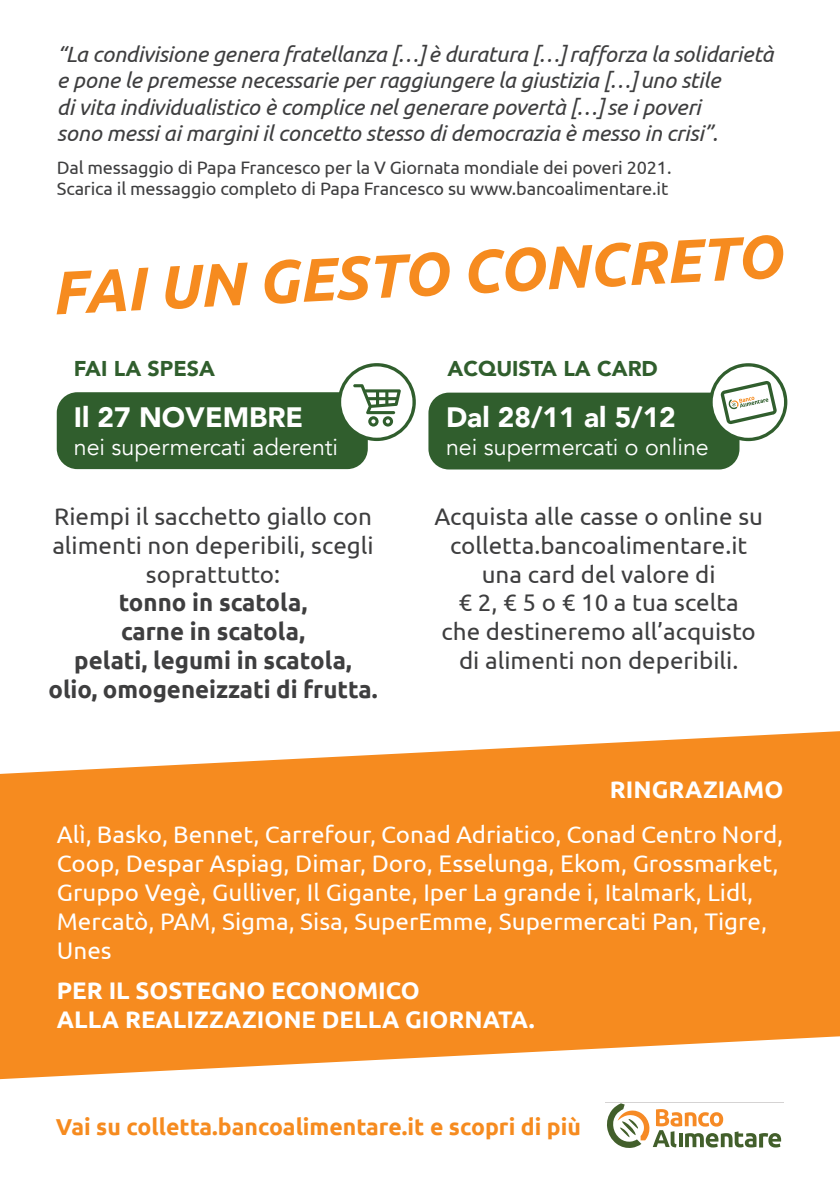
<style>
.page{position:relative;width:840px;height:1191px;background:#fff}
.page>*{position:absolute;margin:0;border:0;box-sizing:border-box;transform-origin:0 0}
.t1{font:italic 700 60.8px "Ubuntu";color:#f68b1f}
.t2{font:900 28px "Avenir";color:#fff}
.t3{font:24px/28.8px "Ubuntu";color:#fff}
.t4{font:24px/28.8px "Ubuntu";color:#3e3e3f;text-align:center}
.t5{font:700 24px/28.8px "Ubuntu";color:#3e3e3f;text-align:center}
.t6{font:700 24px/28.8px "Ubuntu";color:#fff}
.t7{font:23.2px "Avenir";color:#fff}
.t8{font:700 23px "Ubuntu";color:#f68b1f}
.t9{font:italic 22px/26.4px "Ubuntu";letter-spacing:-.01em;color:#3e3e3f}
.t10{font:900 21.4px "Avenir";color:#305e2d}
.t11{font:18px/21.6px "Ubuntu";letter-spacing:-.01em;color:#3e3e3f}
</style>
<div class="page">
<svg style="left:0;top:731px;width:839px;height:348px;background:#f7993a"></svg>
<div style="left:57px;top:392px;width:310px;height:77px;background:#305e2d;border-radius:21px"></div>
<svg style="left:337px;top:363px;width:78px;height:78px"></svg>
<div style="left:428px;top:392px;width:311px;height:77px;background:#305e2d;border-radius:21px"></div>
<svg style="left:607px;top:1103px;width:173px;height:45px"></svg>
<svg style="left:709px;top:363px;width:77px;height:78px"></svg>
<p class="t9" style="left:57px;top:40px;width:717px">“La condivisione genera fratellanza […] è duratura […] rafforza la solidarietà e pone le premesse necessarie per raggiungere la giustizia […] uno stile<br>di vita individualistico è complice nel generare povertà […] se i poveri<br>sono messi ai margini il concetto stesso di democrazia è messo in crisi”.</p>
<p class="t11" style="left:57px;top:156px;width:615px">Dal messaggio di Papa Francesco per la V Giornata mondiale dei poveri 2021.<br>Scarica il messaggio completo di Papa Francesco su www.bancoalimentare.it</p>
<h1 class="t1" style="left:49px;top:257px;width:732px;rotate:-3deg">FAI UN GESTO CONCRETO</h1>
<p class="t10" style="left:74px;top:350px;width:143px">FAI LA SPESA</p>
<p class="t2" style="left:74px;top:393px;width:231px">Il 27 NOVEMBRE</p>
<p class="t7" style="left:74px;top:433px;width:266px">nei supermercati aderenti</p>
<p class="t4" style="left:52px;top:501px;width:322px">Riempi il sacchetto giallo con alimenti non deperibili, scegli soprattutto:</p>
<p class="t5" style="left:48px;top:588px;width:330px">tonno in scatola,<br>carne in scatola,<br>pelati, legumi in scatola, olio, omogeneizzati di frutta.</p>
<p class="t10" style="left:447px;top:350px;width:212px">ACQUISTA LA CARD</p>
<p class="t2" style="left:446px;top:394px;width:231px">Dal 28/11 al 5/12</p>
<p class="t7" style="left:446px;top:433px;width:264px">nei supermercati o online</p>
<p class="t4" style="left:434px;top:501px;width:330px">Acquista alle casse o online su colletta.bancoalimentare.it una card del valore di<br>€ 2, € 5 o € 10 a tua scelta<br>che destineremo all’acquisto di alimenti non deperibili.</p>
<p class="t6" style="left:609px;top:774px;width:175px">RINGRAZIAMO</p>
<p class="t3" style="left:57px;top:819px;width:727px">Alì, Basko, Bennet, Carrefour, Conad Adriatico, Conad Centro Nord, Coop, Despar Aspiag, Dimar, Doro, Esselunga, Ekom, Grossmarket, Gruppo Vegè, Gulliver, Il Gigante, Iper La grande i, Italmark, Lidl, Mercatò, PAM, Sigma, Sisa, SuperEmme, Supermercati Pan, Tigre, Unes</p>
<p class="t6" style="left:57px;top:975px;width:479px">PER IL SOSTEGNO ECONOMICO<br>ALLA REALIZZAZIONE DELLA GIORNATA.</p>
<p class="t8" style="left:56px;top:1112px;width:526px">Vai su colletta.bancoalimentare.it e scopri di più</p>
</div>
